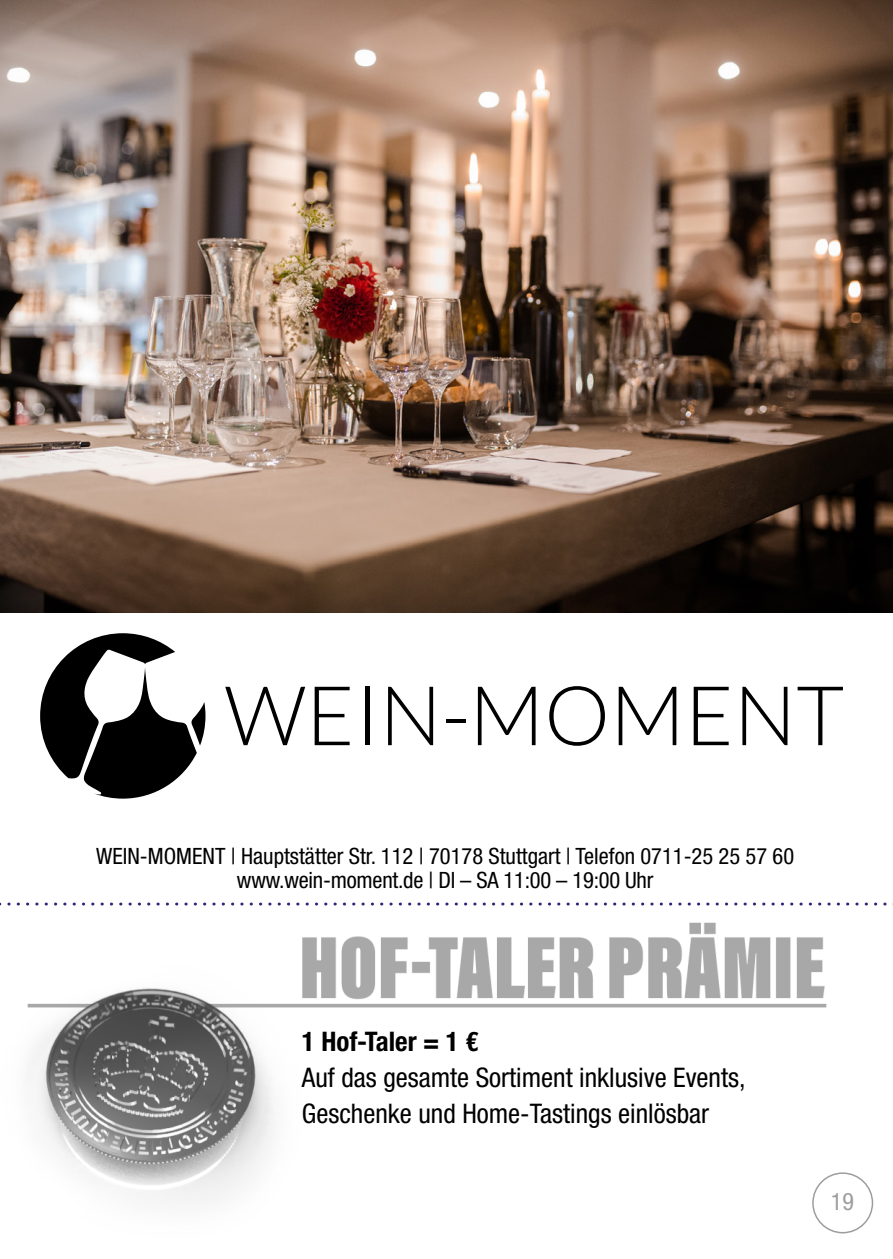
<style>
.page{position:relative;width:893px;height:1259px;background:#fff}
.page>*{position:absolute;margin:0;border:0;box-sizing:border-box;transform-origin:0 0}
.t1{font:condensed 27px/36px "Helvetica Neue LT Pro";color:#000}
.t2{font:700 condensed 27px "Helvetica Neue LT Pro";color:#000}
.t3{font:condensed 24px "Helvetica Neue LT Pro";color:#9c9d9d}
.t4{font:condensed 22.5px/24px "Helvetica Neue LT Pro";color:#000;text-align:center}
</style>
<div class="page">
<img style="left:1px;top:0;width:892px;height:612px">
<svg style="left:1px;top:902px;width:892px;height:3px"></svg>
<svg style="left:225px;top:687px;width:80px;height:58px"></svg>
<svg style="left:315px;top:687px;width:35px;height:58px"></svg>
<hr style="left:365px;top:687px;width:4px;height:58px;background:#000">
<svg style="left:388px;top:687px;width:45px;height:58px"></svg>
<hr style="left:446px;top:719px;width:19px;height:3px;background:#000">
<svg style="left:478px;top:687px;width:58px;height:58px"></svg>
<svg style="left:549px;top:686px;width:56px;height:60px"></svg>
<svg style="left:619px;top:687px;width:57px;height:58px"></svg>
<svg style="left:694px;top:687px;width:35px;height:58px"></svg>
<svg style="left:742px;top:687px;width:45px;height:58px"></svg>
<svg style="left:798px;top:687px;width:45px;height:58px"></svg>
<svg style="left:40px;top:633px;width:165px;height:165px"></svg>
<img style="left:27px;top:922px;width:847px;height:312px">
<img style="left:0;top:0;width:1px;height:1259px">
<div style="left:813px;top:1173px;width:59px;height:59px;background:#fff;border-radius:50%"></div>
<div style="left:812px;top:1172px;width:61px;height:61px;border:2px solid #9c9d9d;border-radius:50%"></div>
<p class="t4" style="left:96px;top:844px;width:699px">WEIN-MOMENT | Hauptstätter Str. 112 | 70178 Stuttgart | Telefon 0711-25 25 57 60 www.wein-moment.de | DI – SA 11:00 – 19:00 Uhr</p>
<p class="t2" style="left:302px;top:1025px;width:178px">1 Hof-Taler = 1 €</p>
<p class="t1" style="left:302px;top:1059px;width:445px">Auf das gesamte Sortiment inklusive Events,<br>Geschenke und Home-Tastings einlösbar</p>
<p class="t3" style="left:831px;top:1187px;width:25px">19</p>
</div>
